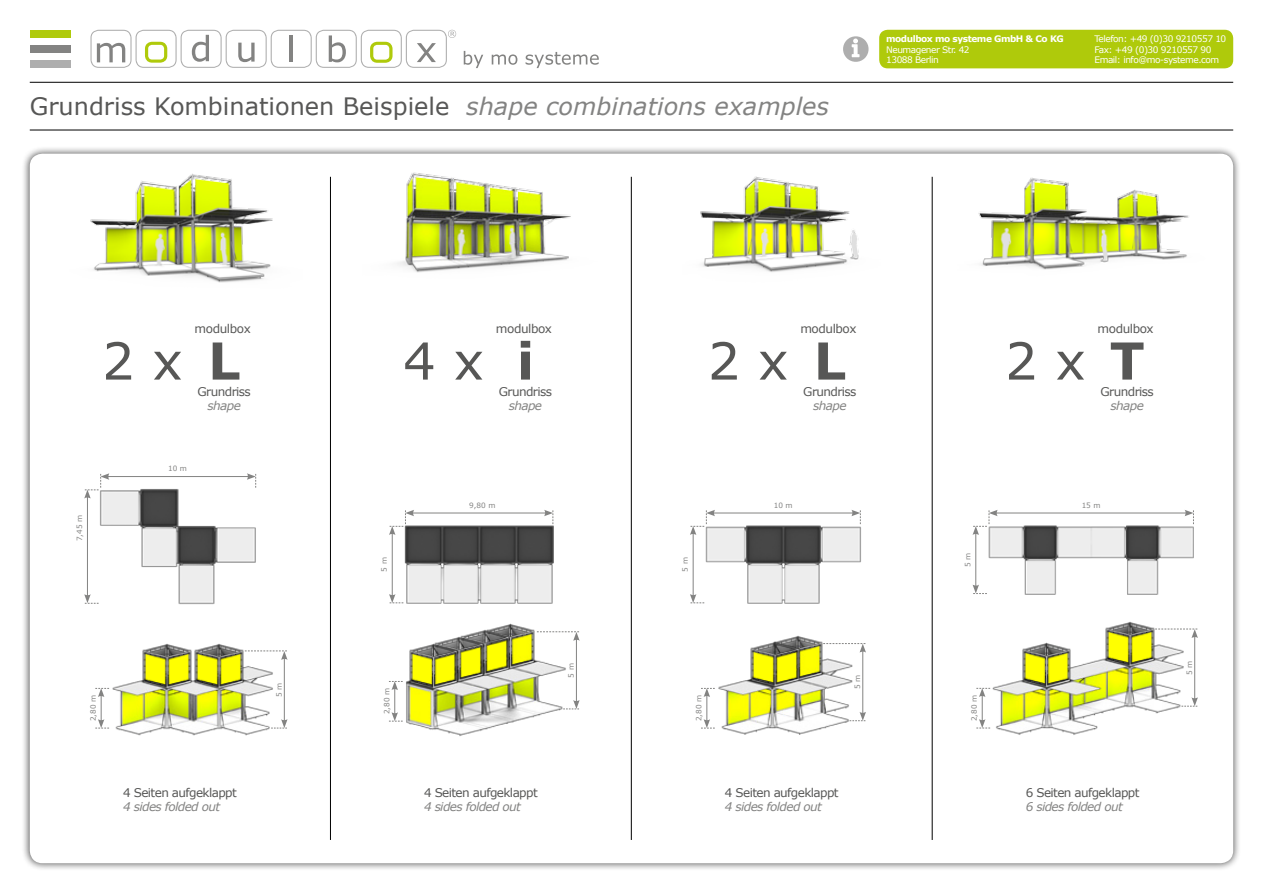
<style>
.page{position:relative;width:1263px;height:893px;background:#fff}
.page>*{position:absolute;margin:0;border:0;box-sizing:border-box;transform-origin:0 0}
.t1{font:51px "Verdana";color:#575756}
.t2{font:700 51px "Verdana";color:#575756}
.t3{font:24px "Verdana";color:#575756}
.t4{font:12px "Verdana";letter-spacing:-.05em;color:#575756}
.t5{font:italic 12px "Verdana";letter-spacing:-.05em;color:#838382}
.t6{font:9px/10.5px "Verdana";letter-spacing:-.05em;color:#fff}
.t7{font:700 9px "Verdana";letter-spacing:-.05em;color:#fff}
.t8{font:7.35px "Verdana";color:#838382}
.s1{font-style:italic;color:#838382}
</style>
<div class="page">
<div style="left:22px;top:145px;width:1219px;height:726px;background:#000;opacity:.75"></div>
<div style="left:30px;top:154px;width:1203px;height:709px;background:#fff;border-radius:13px"></div>
<hr style="left:30px;top:82px;width:1203px;height:1px;background:#000">
<hr style="left:30px;top:130px;width:1203px;height:1px;background:#000">
<svg style="left:843px;top:36px;width:26px;height:26px"></svg>
<hr style="left:330px;top:177px;width:1px;height:663px;background:#000">
<hr style="left:631px;top:177px;width:1px;height:663px;background:#000">
<hr style="left:932px;top:177px;width:1px;height:663px;background:#000">
<div style="left:879px;top:30px;width:354px;height:38px;background:#afca0b;border-radius:9px"></div>
<svg style="left:90px;top:30px;width:366px;height:38px"></svg>
<svg style="left:464px;top:51px;width:19px;height:17px"></svg>
<svg style="left:492px;top:54px;width:25px;height:11px"></svg>
<svg style="left:526px;top:52px;width:73px;height:16px"></svg>
<div style="left:30px;top:45px;width:40px;height:8px;background:#838382"></div>
<div style="left:30px;top:30px;width:40px;height:7px;background:#afca0b"></div>
<div style="left:30px;top:60px;width:40px;height:8px;background:#aeaeae"></div>
<img style="left:705px;top:525px;width:156px;height:79px">
<hr style="left:713px;top:513px;width:141px;height:1px;background:#838382">
<hr style="left:693px;top:533px;width:1px;height:63px;background:#838382">
<svg style="left:690px;top:594px;width:14px;height:9px"></svg>
<svg style="left:851px;top:510px;width:10px;height:14px"></svg>
<svg style="left:690px;top:510px;width:25px;height:25px"></svg>
<img style="left:100px;top:489px;width:156px;height:116px">
<hr style="left:107px;top:476px;width:142px;height:1px;background:#838382">
<hr style="left:87px;top:496px;width:1px;height:101px;background:#838382">
<svg style="left:84px;top:594px;width:15px;height:10px"></svg>
<svg style="left:247px;top:473px;width:9px;height:15px"></svg>
<svg style="left:84px;top:473px;width:25px;height:25px"></svg>
<img style="left:988px;top:525px;width:206px;height:70px">
<hr style="left:995px;top:513px;width:192px;height:1px;background:#838382">
<hr style="left:975px;top:533px;width:1px;height:54px;background:#838382">
<svg style="left:972px;top:585px;width:15px;height:9px"></svg>
<svg style="left:1184px;top:510px;width:10px;height:14px"></svg>
<svg style="left:972px;top:510px;width:26px;height:25px"></svg>
<img style="left:404px;top:525px;width:150px;height:79px">
<hr style="left:412px;top:513px;width:134px;height:1px;background:#838382">
<hr style="left:392px;top:533px;width:1px;height:63px;background:#838382">
<svg style="left:389px;top:594px;width:14px;height:9px"></svg>
<svg style="left:544px;top:510px;width:10px;height:14px"></svg>
<svg style="left:389px;top:510px;width:25px;height:25px"></svg>
<img style="left:718px;top:658px;width:135px;height:77px">
<svg style="left:701px;top:688px;width:14px;height:41px"></svg>
<img style="left:112px;top:666px;width:161px;height:70px">
<svg style="left:95px;top:688px;width:14px;height:41px"></svg>
<img style="left:992px;top:642px;width:192px;height:93px">
<svg style="left:976px;top:688px;width:14px;height:41px"></svg>
<img style="left:406px;top:659px;width:160px;height:77px">
<svg style="left:389px;top:681px;width:14px;height:41px"></svg>
<img style="left:700px;top:176px;width:159px;height:96px">
<img style="left:90px;top:173px;width:183px;height:110px">
<img style="left:978px;top:178px;width:211px;height:92px">
<img style="left:397px;top:172px;width:174px;height:101px">
<img style="left:1104px;top:621px;width:50px;height:50px">
<img style="left:1021px;top:642px;width:50px;height:50px">
<img style="left:778px;top:635px;width:45px;height:50px">
<img style="left:749px;top:641px;width:50px;height:50px">
<img style="left:491px;top:623px;width:44px;height:50px">
<img style="left:461px;top:629px;width:49px;height:51px">
<img style="left:435px;top:636px;width:49px;height:50px">
<img style="left:408px;top:643px;width:50px;height:50px">
<img style="left:194px;top:643px;width:50px;height:50px">
<img style="left:141px;top:643px;width:51px;height:50px">
<hr style="left:284px;top:657px;width:1px;height:65px;background:#838382">
<hr style="left:576px;top:638px;width:1px;height:64px;background:#838382">
<hr style="left:862px;top:650px;width:1px;height:64px;background:#838382">
<hr style="left:1194px;top:636px;width:1px;height:64px;background:#838382">
<svg style="left:271px;top:719px;width:17px;height:10px"></svg>
<svg style="left:563px;top:700px;width:17px;height:10px"></svg>
<svg style="left:849px;top:712px;width:17px;height:9px"></svg>
<svg style="left:1181px;top:697px;width:17px;height:10px"></svg>
<svg style="left:245px;top:651px;width:43px;height:9px"></svg>
<svg style="left:537px;top:631px;width:43px;height:10px"></svg>
<svg style="left:823px;top:643px;width:43px;height:10px"></svg>
<svg style="left:1155px;top:629px;width:43px;height:9px"></svg>
<h2 class="t3" style="left:30px;top:90px;width:801px">Grundriss Kombinationen Beispiele <span class="s1">shape combinations examples</span></h2>
<p class="t7" style="left:886px;top:32px;width:179px">modulbox mo systeme GmbH &amp; Co KG</p>
<p class="t6" style="left:886px;top:44px;width:85px">Neumagener Str. 42<br>13088 Berlin</p>
<p class="t6" style="left:1094px;top:33px;width:133px">Telefon: +49 (0)30 9210557 10<br>Fax: +49 (0)30 9210557 90<br>Email: info@mo-systeme.com</p>
<p class="t8" style="left:74px;top:541px;width:28px;rotate:-90deg">7,45 m</p>
<h1 class="t1" style="left:102px;top:326px;width:82px">2 x</h1>
<p class="t4" style="left:195px;top:320px;width:58px">modulbox</p>
<h1 class="t2" style="left:208px;top:325px;width:34px">L</h1>
<p class="t4" style="left:198px;top:383px;width:55px">Grundriss</p>
<p class="t5" style="left:208px;top:398px;width:35px">shape</p>
<p class="t8" style="left:168px;top:463px;width:20px">10 m</p>
<h1 class="t1" style="left:403px;top:326px;width:82px">4 x</h1>
<p class="t4" style="left:496px;top:320px;width:58px">modulbox</p>
<h1 class="t2" style="left:517px;top:325px;width:19px">i</h1>
<p class="t4" style="left:499px;top:383px;width:55px">Grundriss</p>
<p class="t5" style="left:509px;top:398px;width:35px">shape</p>
<p class="t8" style="left:379px;top:572px;width:16px;rotate:-90deg">5 m</p>
<p class="t8" style="left:469px;top:500px;width:28px">9,80 m</p>
<h1 class="t1" style="left:708px;top:326px;width:82px">2 x</h1>
<p class="t4" style="left:800px;top:320px;width:58px">modulbox</p>
<h1 class="t2" style="left:814px;top:325px;width:34px">L</h1>
<p class="t4" style="left:803px;top:383px;width:55px">Grundriss</p>
<p class="t5" style="left:813px;top:398px;width:35px">shape</p>
<p class="t8" style="left:680px;top:572px;width:16px;rotate:-90deg">5 m</p>
<p class="t8" style="left:774px;top:500px;width:20px">10 m</p>
<p class="t8" style="left:963px;top:567px;width:16px;rotate:-90deg">5 m</p>
<h1 class="t1" style="left:1005px;top:326px;width:82px">2 x</h1>
<p class="t4" style="left:1097px;top:320px;width:58px">modulbox</p>
<h1 class="t2" style="left:1110px;top:325px;width:36px">T</h1>
<p class="t5" style="left:1110px;top:398px;width:35px">shape</p>
<p class="t4" style="left:1100px;top:383px;width:55px">Grundriss</p>
<p class="t8" style="left:1082px;top:500px;width:20px">15 m</p>
<p class="t8" style="left:566px;top:678px;width:16px;rotate:-90deg">5 m</p>
<p class="t8" style="left:852px;top:689px;width:16px;rotate:-90deg">5 m</p>
<p class="t8" style="left:274px;top:697px;width:16px;rotate:-90deg">5 m</p>
<p class="t8" style="left:382px;top:714px;width:28px;rotate:-90deg">2,80 m</p>
<p class="t8" style="left:88px;top:721px;width:28px;rotate:-90deg">2,80 m</p>
<p class="t8" style="left:694px;top:721px;width:28px;rotate:-90deg">2,80 m</p>
<p class="t8" style="left:969px;top:721px;width:28px;rotate:-90deg">2,80 m</p>
<p class="t4" style="left:123px;top:784px;width:115px">4 Seiten aufgeklappt</p>
<p class="t5" style="left:123px;top:798px;width:99px">4 sides folded out</p>
<p class="t4" style="left:424px;top:784px;width:115px">4 Seiten aufgeklappt</p>
<p class="t5" style="left:424px;top:798px;width:99px">4 sides folded out</p>
<p class="t4" style="left:725px;top:784px;width:115px">4 Seiten aufgeklappt</p>
<p class="t5" style="left:725px;top:798px;width:99px">4 sides folded out</p>
<p class="t4" style="left:1026px;top:784px;width:115px">6 Seiten aufgeklappt</p>
<p class="t5" style="left:1026px;top:798px;width:99px">6 sides folded out</p>
<p class="t8" style="left:1184px;top:675px;width:16px;rotate:-90deg">5 m</p>
</div>
